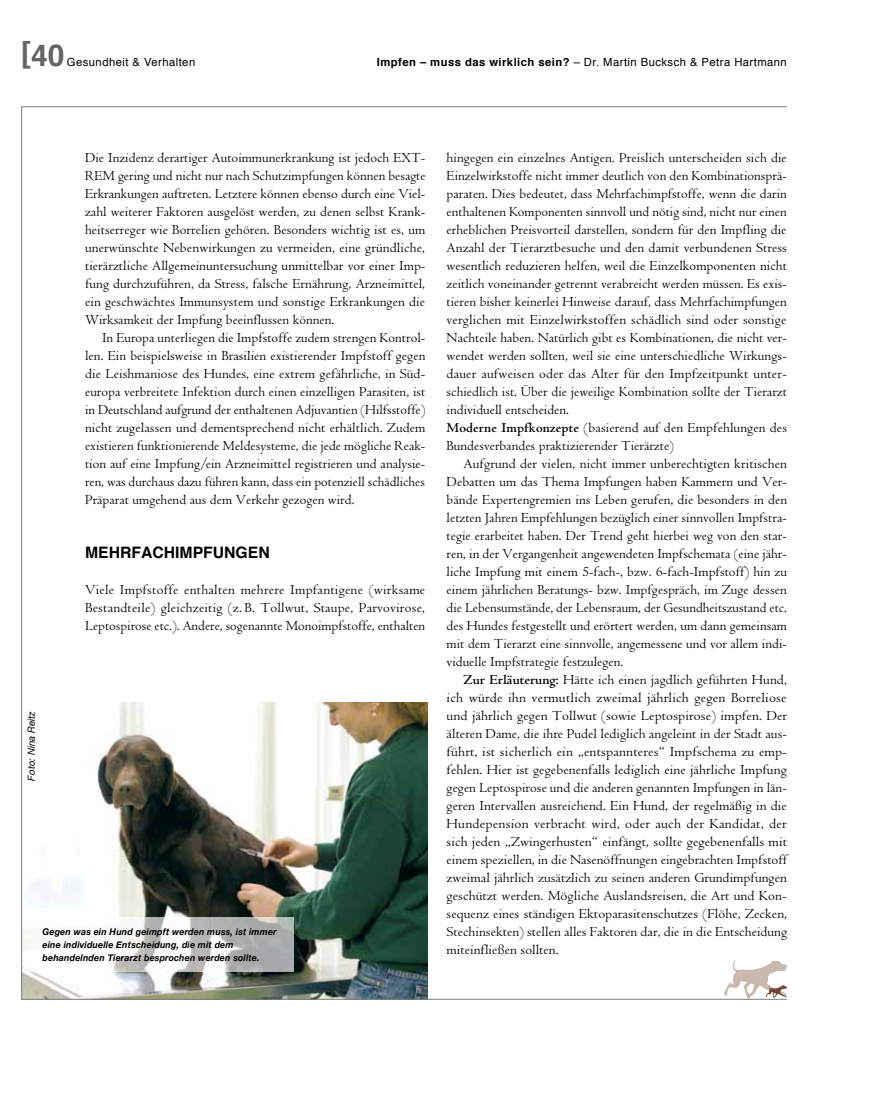
<style>
.page{position:relative;width:872px;height:1106px;background:#fff}
.page>*{position:absolute;margin:0;border:0;box-sizing:border-box;transform-origin:0 0}
.t1{font:700 30px "Helvetica";color:#646567}
.t2{font:700 15.75px "Helvetica";color:#000}
.t3{font:14.25px/18px "Centaur";letter-spacing:.005em;color:#000;text-align:justify}
.t4{font:11.25px "Helvetica";letter-spacing:.04em;color:#000}
.t5{font:italic 9.75px "Helvetica Neue";letter-spacing:-.005em;color:#000}
.t6{font:italic 700 9.3px/12.8px "Helvetica Neue";letter-spacing:.02em;color:#000;scale:.95 1}
.s1{font-weight:700}
</style>
<div class="page">
<img style="left:23px;top:702px;width:404px;height:295px">
<svg style="left:724px;top:960px;width:61px;height:37px"></svg>
<svg style="left:23px;top:917px;width:270px;height:54px"></svg>
<h1 class="t1" style="left:21px;top:28px;width:45px">[40</h1>
<p class="t4" style="left:67px;top:52px;width:130px">Gesundheit &amp; Verhalten</p>
<p class="t4" style="left:377px;top:52px;width:411px"><span class="s1">Impfen – muss das wirklich sein?</span> – Dr. Martin Bucksch &amp; Petra Hartmann</p>
<p class="t5" style="left:26px;top:780px;width:71px;rotate:-90deg">Foto: Nina Reitz</p>
<p class="t3" style="left:85px;top:149px;width:342px">Die Inzidenz derartiger Autoimmunerkrankung ist jedoch EXT-REM gering und nicht nur nach Schutzimpfungen können besagte Erkrankungen auftreten. Letztere können ebenso durch eine Viel&shy;zahl weiterer Faktoren ausgelöst werden, zu denen selbst Krank&shy;heitserreger wie Borrelien gehören. Besonders wichtig ist es, um unerwünschte Nebenwirkungen zu vermeiden, eine gründliche, tierärztliche Allgemeinuntersuchung unmittelbar vor einer Imp&shy;fung durchzuführen, da Stress, falsche Ernährung, Arzneimittel, ein geschwächtes Immunsystem und sonstige Erkrankungen die Wirksamkeit der Impfung beeinflussen können.</p>
<p class="t3" style="left:85px;top:329px;width:342px;text-indent:17px">In Europa unterliegen die Impfstoffe zudem strengen Kontrol&shy;len. Ein beispielsweise in Brasilien existierender Impfstoff gegen die Leishmaniose des Hundes, eine extrem gefährliche, in Süd&shy;europa verbreitete Infektion durch einen einzelligen Parasiten, ist in Deutschland aufgrund der enthaltenen Adjuvantien (Hilfsstoffe) nicht zugelassen und dementsprechend nicht erhältlich. Zudem existieren funktionierende Meldesysteme, die jede mögliche Reak&shy;tion auf eine Impfung/ein Arzneimittel registrieren und analysie&shy;ren, was durchaus dazu führen kann, dass ein potenziell schädliches Präparat umgehend aus dem Verkehr gezogen wird.</p>
<p class="t2" style="left:85px;top:538px;width:186px">Mehrfachimpfungen</p>
<p class="t3" style="left:85px;top:581px;width:342px">Viele Impfstoffe enthalten mehrere Impfantigene (wirksame Bestandteile) gleichzeitig (z. B. Tollwut, Staupe, Parvovirose, Leptospirose etc.). Andere, sogenannte Monoimpfstoffe, enthalten</p>
<p class="t6" style="left:43px;top:925px;width:248px">Gegen was ein Hund geimpft werden muss, ist immer eine individuelle Entscheidung, die mit dem behandelnden Tierarzt besprochen werden sollte.</p>
<p class="t3" style="left:446px;top:149px;width:342px;text-align:left">hingegen ein einzelnes Antigen. Preislich unterscheiden sich die Einzelwirkstoffe nicht immer deutlich von den Kombinationsprä&shy;paraten. Dies bedeutet, dass Mehrfachimpfstoffe, wenn die darin enthaltenen Komponenten sinnvoll und nötig sind, nicht nur einen erheblichen Preisvorteil darstellen, sondern für den Impfling die Anzahl der Tierarztbesuche und den damit verbundenen Stress wesentlich reduzieren helfen, weil die Einzelkomponenten nicht zeitlich voneinander getrennt verabreicht werden müssen. Es exis&shy;tieren bisher keinerlei Hinweise darauf, dass Mehrfachimpfungen verglichen mit Einzelwirkstoffen schädlich sind oder sonstige Nachteile haben. Natürlich gibt es Kombinationen, die nicht ver&shy;wendet werden sollten, weil sie eine unterschiedliche Wirkungs&shy;dauer aufweisen oder das Alter für den Impfzeitpunkt unter&shy;schiedlich ist. Über die jeweilige Kombination sollte der Tierarzt individuell entscheiden.<br><span class="s1">Moderne Impfkonzepte</span> (basierend auf den Empfehlungen des Bundesverbandes praktizierender Tierärzte)</p>
<p class="t3" style="left:446px;top:455px;width:342px;text-indent:17px">Aufgrund der vielen, nicht immer unberechtigten kritischen Debatten um das Thema Impfungen haben Kammern und Ver&shy;bände Expertengremien ins Leben gerufen, die besonders in den letzten Jahren Empfehlungen bezüglich einer sinnvollen Impfstra&shy;tegie erarbeitet haben. Der Trend geht hierbei weg von den star&shy;ren, in der Vergangenheit angewendeten Impfschemata (eine jähr&shy;liche Impfung mit einem 5-fach-, bzw. 6-fach-Impfstoff) hin zu einem jährlichen Beratungs- bzw. Impfgespräch, im Zuge dessen die Lebensumstände, der Lebensraum, der Gesundheitszustand etc. des Hundes festgestellt und erörtert werden, um dann gemeinsam mit dem Tierarzt eine sinnvolle, angemessene und vor allem indi&shy;viduelle Impfstrategie festzulegen.</p>
<p class="t3" style="left:446px;top:671px;width:342px;text-indent:17px"><span class="s1">Zur Erläuterung:</span> Hätte ich einen jagdlich geführten Hund, ich würde ihn vermutlich zweimal jährlich gegen Borreliose und jährlich gegen Tollwut (sowie Leptospirose) impfen. Der älteren Dame, die ihre Pudel lediglich angeleint in der Stadt aus&shy;führt, ist sicherlich ein „entspannteres“ Impfschema zu emp&shy;fehlen. Hier ist gegebenenfalls lediglich eine jährliche Impfung gegen Leptospirose und die anderen genannten Impfungen in län&shy;geren Intervallen ausreichend. Ein Hund, der regelmäßig in die Hundepension verbracht wird, oder auch der Kandidat, der sich jeden „Zwingerhusten“ einfängt, sollte gegebenenfalls mit einem speziellen, in die Nasenöffnungen eingebrachten Impfstoff zweimal jährlich zusätzlich zu seinen anderen Grundimpfungen geschützt werden. Mögliche Auslandsreisen, die Art und Kon&shy;sequenz eines ständigen Ektoparasitenschutzes (Flöhe, Zecken, Stechinsekten) stellen alles Faktoren dar, die in die Entscheidung miteinfließen sollten.</p>
</div>
